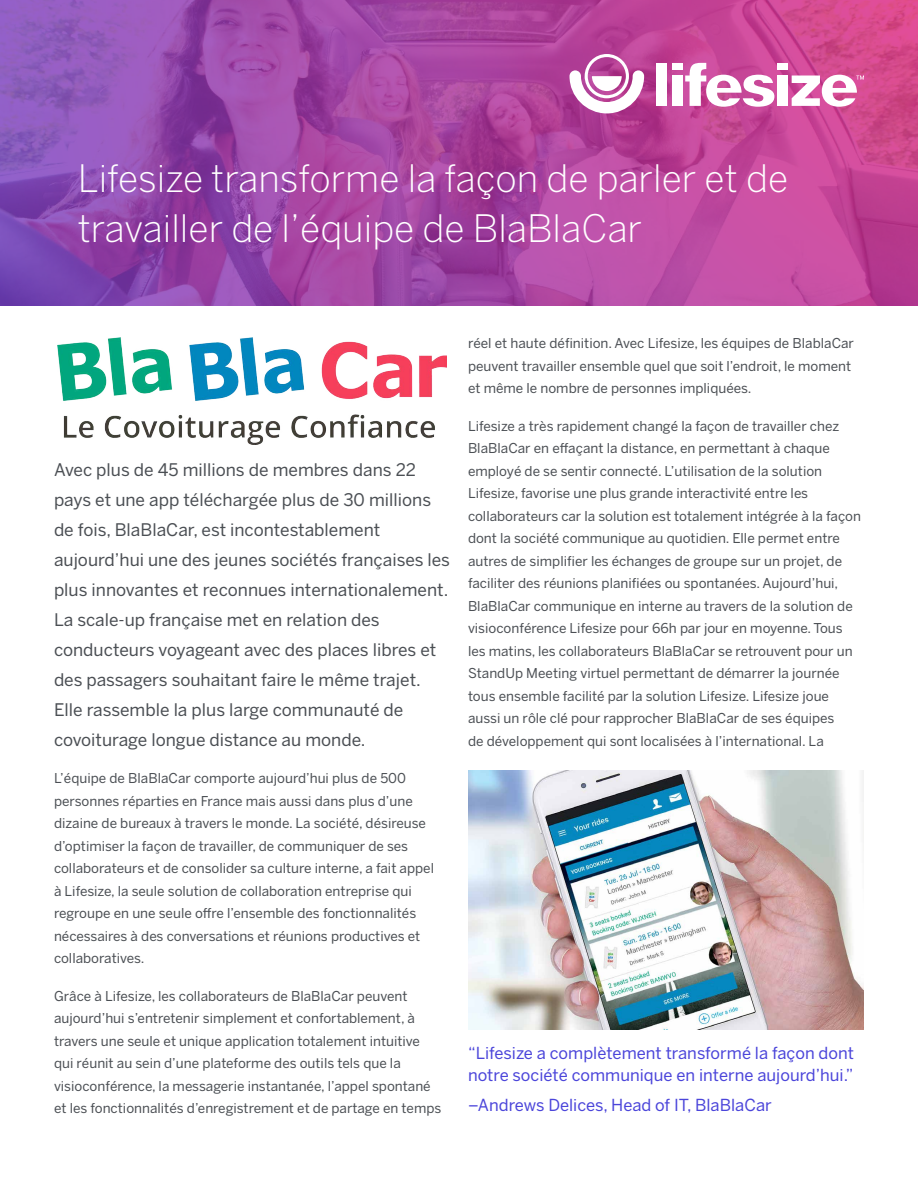
<style>
.page{position:relative;width:918px;height:1188px;background:#fff}
.page>*{position:absolute;margin:0;border:0;box-sizing:border-box;transform-origin:0 0}
.t1{font:300 37.5px/49.5px "Benton Sans";color:#fff}
.t2{font:17.25px/30px "Benton Sans";color:#4b4f54}
.t3{font:16.5px/22.5px "Benton Sans";color:#4b45da}
.t4{font:13.5px/22.5px "Benton Sans";color:#4b4f54}
</style>
<div class="page">
<svg style="left:0;top:0;width:918px;height:305px;background:#a948a3"></svg>
<svg style="left:570px;top:54px;width:74px;height:59px"></svg>
<div style="left:672px;top:64px;width:11px;height:6px;background:#fff"></div>
<div style="left:672px;top:76px;width:11px;height:30px;background:#fff"></div>
<div style="left:657px;top:64px;width:10px;height:42px;background:#fff"></div>
<div style="left:777px;top:64px;width:11px;height:6px;background:#fff"></div>
<div style="left:777px;top:76px;width:11px;height:30px;background:#fff"></div>
<svg style="left:685px;top:63px;width:89px;height:44px"></svg>
<svg style="left:792px;top:75px;width:72px;height:32px"></svg>
<img style="left:58px;top:338px;width:388px;height:107px">
<img style="left:468px;top:770px;width:396px;height:260px">
<h1 class="t1" style="left:78px;top:153px;width:712px">Lifesize transforme la façon de parler et de travailler de l’équipe de BlaBlaCar</h1>
<p class="t2" style="left:54px;top:454px;width:397px">Avec plus de 45 millions de membres dans 22 pays et une app téléchargée plus de 30 millions de fois, BlaBlaCar, est incontestablement aujourd’hui une des jeunes sociétés françaises les plus innovantes et reconnues internationalement.<br>La scale-up française met en relation des conducteurs voyageant avec des places libres et des passagers souhaitant faire le même trajet.<br>Elle rassemble la plus large communauté de covoiturage longue distance au monde.</p>
<p class="t4" style="left:54px;top:767px;width:382px">L’équipe de BlaBlaCar comporte aujourd’hui plus de 500 personnes réparties en France mais aussi dans plus d’une dizaine de bureaux à travers le monde. La société, désireuse d’optimiser la façon de travailler, de communiquer de ses collaborateurs et de consolider sa culture interne, a fait appel à Lifesize, la seule solution de collaboration entreprise qui regroupe en une seule offre l’ensemble des fonctionnalités nécessaires à des conversations et réunions productives et collaboratives.</p>
<p class="t4" style="left:54px;top:985px;width:389px">Grâce à Lifesize, les collaborateurs de BlaBlaCar peuvent aujourd’hui s’entretenir simplement et confortablement, à travers une seule et unique application totalement intuitive qui réunit au sein d’une plateforme des outils tels que la visioconférence, la messagerie instantanée, l’appel spontané et les fonctionnalités d’enregistrement et de partage en temps</p>
<p class="t4" style="left:468px;top:332px;width:388px">réel et haute définition. Avec Lifesize, les équipes de BlablaCar peuvent travailler ensemble quel que soit l’endroit, le moment et même le nombre de personnes impliquées.</p>
<p class="t4" style="left:468px;top:414px;width:395px">Lifesize a très rapidement changé la façon de travailler chez BlaBlaCar en effaçant la distance, en permettant à chaque employé de se sentir connecté. L’utilisation de la solution Lifesize, favorise une plus grande interactivité entre les collaborateurs car la solution est totalement intégrée à la façon dont la société communique au quotidien. Elle permet entre autres de simplifier les échanges de groupe sur un projet, de faciliter des réunions planifiées ou spontanées. Aujourd’hui, BlaBlaCar communique en interne au travers de la solution de visioconférence Lifesize pour 66h par jour en moyenne. Tous les matins, les collaborateurs BlaBlaCar se retrouvent pour un StandUp Meeting virtuel permettant de démarrer la journée tous ensemble facilité par la solution Lifesize. Lifesize joue aussi un rôle clé pour rapprocher BlaBlaCar de ses équipes<br>de développement qui sont localisées à l’international. La</p>
<p class="t3" style="left:468px;top:1041px;width:388px">“Lifesize a complètement transformé la façon dont notre société communique en interne aujourd’hui.”</p>
<p class="t3" style="left:468px;top:1094px;width:305px">–Andrews Delices, Head of IT, BlaBlaCar</p>
</div>
